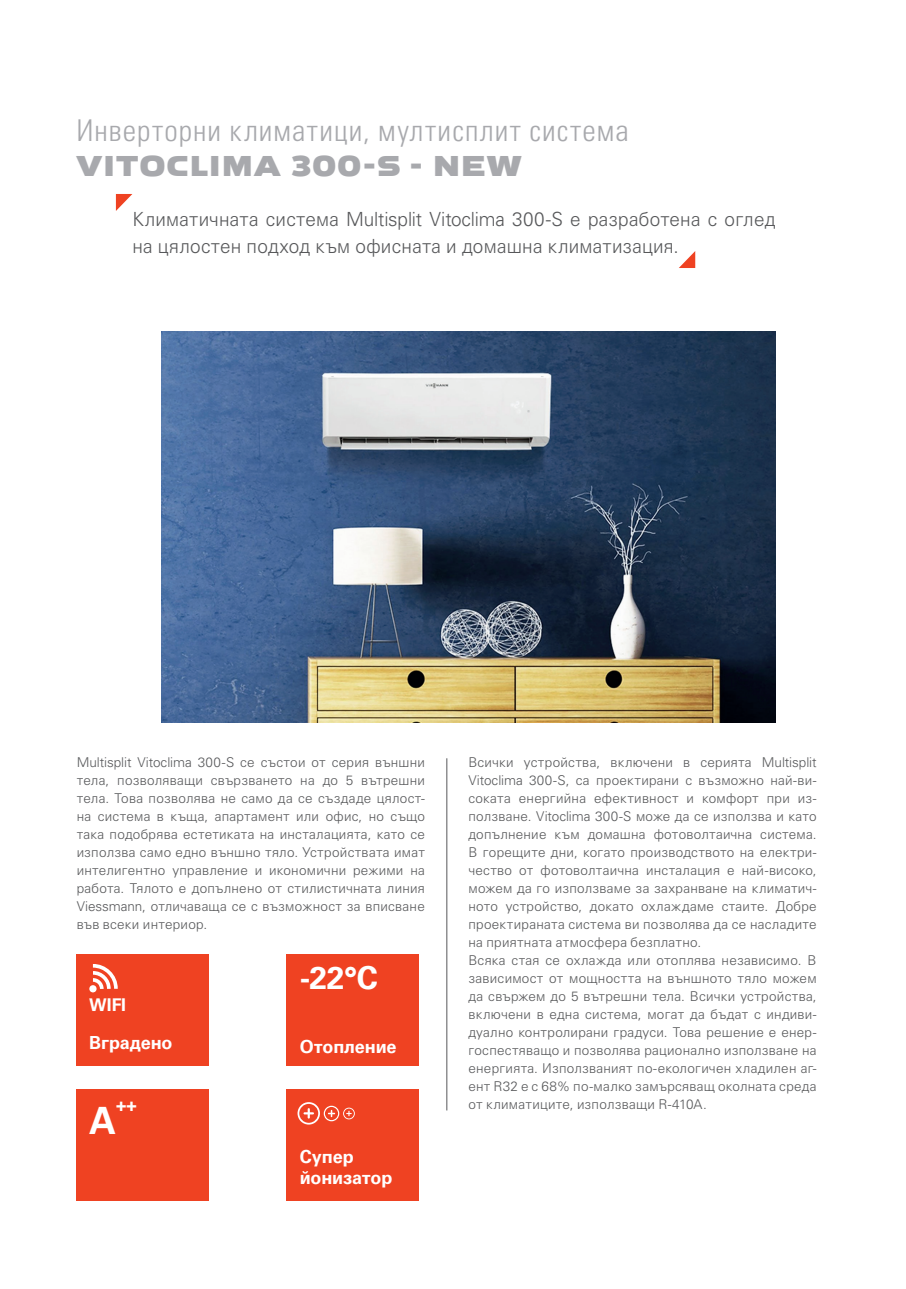
<style>
.page{position:relative;width:906px;height:1289px;background:#fff}
.page>*{position:absolute;margin:0;border:0;box-sizing:border-box;transform-origin:0 0}
.t1{font:700 37.5px "Univers LTCYR 65";color:#fff}
.t2{font:700 31.65px "Univers LTCYR 65";color:#fff}
.t3{font:30px "Univers LTCYR 47 Light Cond";letter-spacing:.04em;color:#a8a9ad}
.t4{font:700 30px "Viessmann";letter-spacing:.02em;color:#a8a9ad}
.t5{font:300 19.5px/27px "Univers LTCYR 45";letter-spacing:.015em;color:#57585a}
.t6{font:700 18px/21.6px "Univers LTCYR 65";letter-spacing:-.005em;color:#fff}
.t7{font:700 17.55px "Univers LTCYR 65";color:#fff}
.t8{font:300 13.5px/18px "Univers LTCYR 45";letter-spacing:.02em;color:#57585a;text-align:justify}
</style>
<div class="page">
<hr style="left:446px;top:758px;width:1px;height:352px;background:#57585a">
<img style="left:162px;top:332px;width:613px;height:390px">
<div style="left:77px;top:954px;width:132px;height:111px;background:#ef4222"></div>
<svg style="left:89px;top:964px;width:29px;height:28px"></svg>
<div style="left:77px;top:1088px;width:132px;height:112px;background:#ef4222"></div>
<div style="left:286px;top:954px;width:132px;height:111px;background:#ef4222"></div>
<div style="left:286px;top:1088px;width:132px;height:112px;background:#ef4222"></div>
<svg style="left:297px;top:1102px;width:58px;height:22px"></svg>
<svg style="left:116px;top:194px;width:16px;height:17px"></svg>
<svg style="left:679px;top:251px;width:16px;height:17px"></svg>
<h3 class="t3" style="left:77px;top:110px;width:554px">Инверторни климатици, мултисплит система</h3>
<h3 class="t4" style="left:77px;top:146px;width:446px">VITOCLIMA 300-S - NEW</h3>
<h3 class="t5" style="left:132px;top:205px;width:644px">Климатичната система Multisplit Vitoclima 300-S е разработена с оглед на цялостен подход към офисната и домашна климатизация.</h3>
<p class="t8" style="left:77px;top:753px;width:350px">Multisplit Vitoclima 300-S се състои от серия външни тела, позволяващи свързването на до 5 вътрешни тела. Това позволява не само да се създаде цялост&shy;на система в къща, апартамент или офис, но също така подобрява естетиката на инсталацията, като се използва само едно външно тяло. Устройствата имат интелигентно управление и икономични режими на работа. Тялото е допълнено от стилистичната линия Viessmann, отличаваща се с възможност за вписване във всеки интериор.</p>
<p class="t8" style="left:468px;top:753px;width:350px;text-align:left">Всички устройства, включени в серията Multisplit Vitoclima 300-S, са проектирани с възможно най-ви&shy;соката енергийна ефективност и комфорт при из&shy;ползване. Vitoclima 300-S може да се използва и като допълнение към домашна фотоволтаична система.<br>В горещите дни, когато производството на електри&shy;чество от фотоволтаична инсталация е най-високо, можем да го използваме за захранване на климатич&shy;ното устройство, докато охлаждаме стаите. Добре проектираната система ви позволява да се насладите на приятната атмосфера безплатно.<br>Всяка стая се охлажда или отоплява независимо. В зависимост от мощността на външното тяло можем да свържем до 5 вътрешни тела. Всички устройства, включени в една система, могат да бъдат с индиви&shy;дуално контролирани градуси. Това решение е енер&shy;госпестяващо и позволява рационално използване на енергията. Използваният по-екологичен хладилен аг&shy;ент R32 е с 68% по-малко замърсяващ околната среда от климатиците, използващи R-410A.</p>
<h2 class="t2" style="left:300px;top:955px;width:80px">-22°С</h2>
<p class="t7" style="left:89px;top:992px;width:38px">WIFI</p>
<h3 class="t6" style="left:89px;top:1031px;width:85px">Вградено</h3>
<h3 class="t6" style="left:300px;top:1034px;width:98px">Отопление</h3>
<p class="t7" style="left:116px;top:1092px;width:22px">++</p>
<h1 class="t1" style="left:89px;top:1094px;width:29px">A</h1>
<h3 class="t6" style="left:300px;top:1144px;width:94px">Супер йонизатор</h3>
</div>
